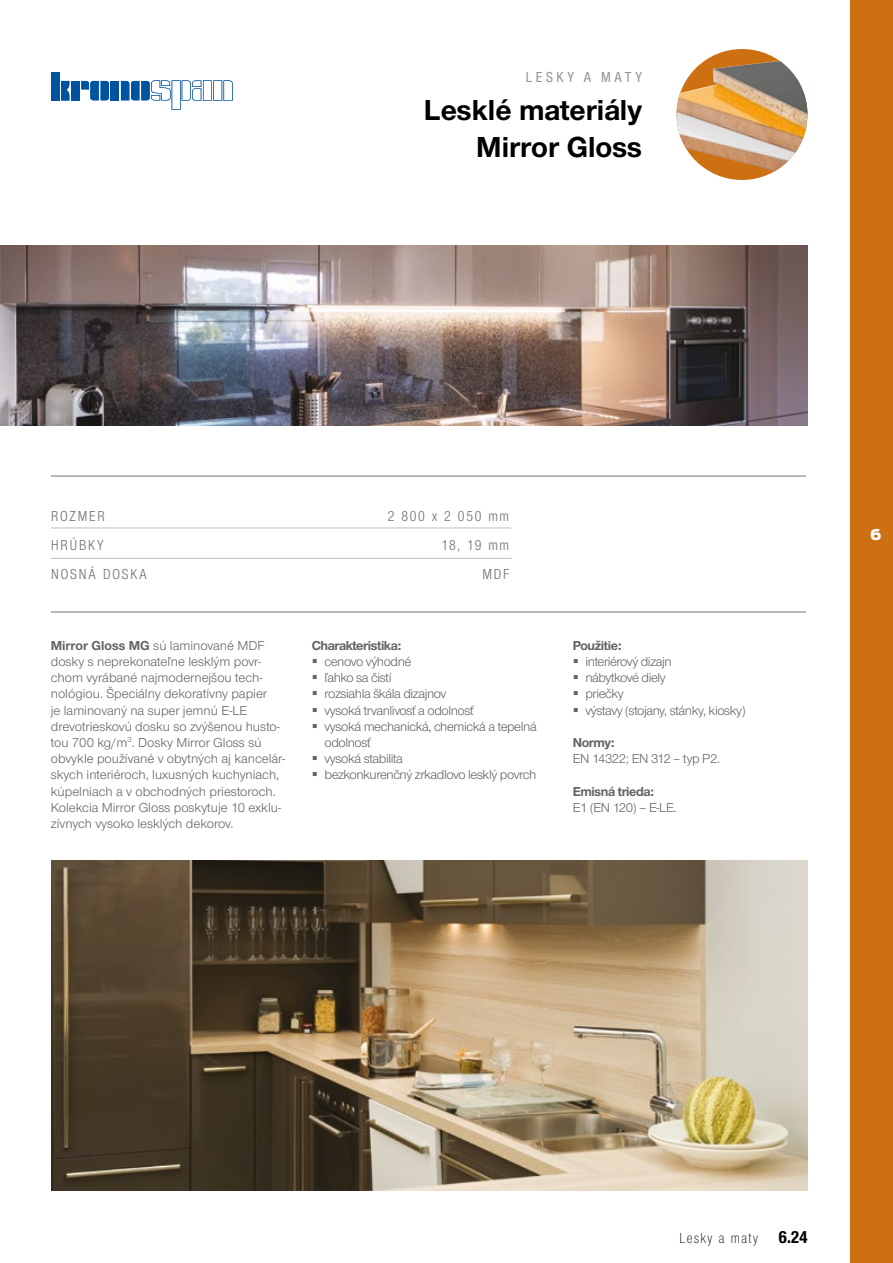
<style>
.page{position:relative;width:893px;height:1263px;background:#fff}
.page>*{position:absolute;margin:0;border:0;box-sizing:border-box;transform-origin:0 0}
.t1{font:700 30px/37.5px "Nimbus Sans Novus TOT";color:#000;text-align:right}
.t2{font:15px/28.8px "Nimbus Sans Novus TOT Reg Con";letter-spacing:.125em;color:#706f6f;text-align:right}
.t3{font:15px "Nimbus Sans Novus TOT Lig Con";letter-spacing:.09em;color:#000}
.t4{font:15px "Nimbus Sans Novus TOT Med Con";letter-spacing:.24em;color:#929292}
.t5{font:900 15px "Antenna CE";color:#fff}
.t6{font:13.5px/16.2px "Nimbus Sans Novus TOT";letter-spacing:-.005em;color:#646363}
.t7{font:13.5px/16.2px "Nimbus Sans Novus TOT";letter-spacing:-.03em;color:#646363}
.t8{font:700 13.5px "Nimbus Sans Novus TOT";letter-spacing:-.03em;color:#646363}
.s1{font-weight:700}
.s2{font-family:"Nimbus Sans Novus TOT Bol Con";font-size:18px}
</style>
<div class="page">
<div style="left:676px;top:49px;width:131px;height:131px;background:#cd7012;border-radius:50%"></div>
<img style="left:676px;top:61px;width:131px;height:110px">
<div style="left:51px;top:72px;width:8px;height:28px;background:#0053a1"></div>
<svg style="left:61px;top:81px;width:9px;height:19px"></svg>
<div style="left:71px;top:81px;width:9px;height:19px;background:#0053a1"></div>
<svg style="left:81px;top:81px;width:28px;height:19px"></svg>
<div style="left:110px;top:81px;width:9px;height:19px;background:#0053a1"></div>
<svg style="left:121px;top:80px;width:112px;height:30px"></svg>
<img style="left:1px;top:245px;width:807px;height:180px">
<img style="left:51px;top:860px;width:757px;height:330px">
<hr style="left:51px;top:476px;width:755px;height:1px;background:#706f6f">
<hr style="left:51px;top:612px;width:755px;height:1px;background:#706f6f">
<hr style="left:51px;top:527px;width:460px;height:1px;background:#bebebe">
<hr style="left:51px;top:558px;width:460px;height:1px;background:#bebebe">
<img style="left:0;top:245px;width:1px;height:180px">
<div style="left:850px;top:0;width:43px;height:1263px;background:#cd7012"></div>
<p class="t4" style="left:526px;top:69px;width:118px">LESKY A MATY</p>
<h1 class="t1" style="left:424px;top:91px;width:220px">Lesklé materiály<br>Mirror Gloss</h1>
<p class="t2" style="left:51px;top:502px;width:97px;text-align:left">ROZMER<br>HRÚBKY<br>NOSNÁ DOSKA</p>
<p class="t2" style="left:388px;top:502px;width:123px">2 800 x 2 050 mm<br>18, 19 mm<br>MDF</p>
<p class="t6" style="left:51px;top:637px;width:236px"><span class="s1">Mirror Gloss MG</span> sú laminované MDF dosky s neprekonateľne lesklým povr&shy;chom vyrábané najmodernejšou tech&shy;nológiou. Špeciálny dekoratívny papier<br>je laminovaný na super jemnú E-LE drevotrieskovú dosku so zvýšenou husto&shy;tou 700 kg/m<sup>3</sup>. Dosky Mirror Gloss sú obvykle používané v obytných aj kancelár&shy;skych interiéroch, luxusných kuchyniach, kúpelniach a v obchodných priestoroch.<br>Kolekcia Mirror Gloss poskytuje 10 exklu&shy;zívnych vysoko lesklých dekorov.</p>
<p class="t8" style="left:312px;top:637px;width:91px">Charakteristika:</p>
<p class="t7" style="left:312px;top:653px;width:101px">▪ cenovo výhodné</p>
<p class="t7" style="left:312px;top:670px;width:81px">▪ ľahko sa čistí</p>
<p class="t7" style="left:312px;top:686px;width:136px">▪ rozsiahla škála dizajnov</p>
<p class="t7" style="left:312px;top:702px;width:163px">▪ vysoká trvanlivosť a odolnosť</p>
<p class="t7" style="left:325px;top:718px;width:214px;text-indent:-13px">▪ vysoká mechanická, chemická a tepelná odolnosť</p>
<p class="t7" style="left:312px;top:751px;width:93px">▪ vysoká stabilita</p>
<p class="t7" style="left:312px;top:767px;width:226px">▪ bezkonkurenčný zrkadlovo lesklý povrch</p>
<p class="t8" style="left:573px;top:637px;width:50px">Použitie:</p>
<p class="t7" style="left:573px;top:653px;width:101px">▪ interiérový dizajn</p>
<p class="t7" style="left:573px;top:670px;width:95px">▪ nábytkové diely</p>
<p class="t7" style="left:573px;top:686px;width:53px">▪ priečky</p>
<p class="t7" style="left:573px;top:702px;width:174px">▪ výstavy (stojany, stánky, kiosky)</p>
<p class="t8" style="left:573px;top:734px;width:44px">Normy:</p>
<p class="t7" style="left:573px;top:751px;width:149px">EN 14322; EN 312 – typ P2.</p>
<p class="t8" style="left:573px;top:783px;width:83px">Emisná trieda:</p>
<p class="t6" style="left:573px;top:799px;width:105px">E1 (EN 120) – E-LE.</p>
<p class="t5" style="left:870px;top:524px;width:13px">6</p>
<p class="t3" style="left:679px;top:1229px;width:130px">Lesky a maty <span class="s2">6.24</span></p>
</div>
